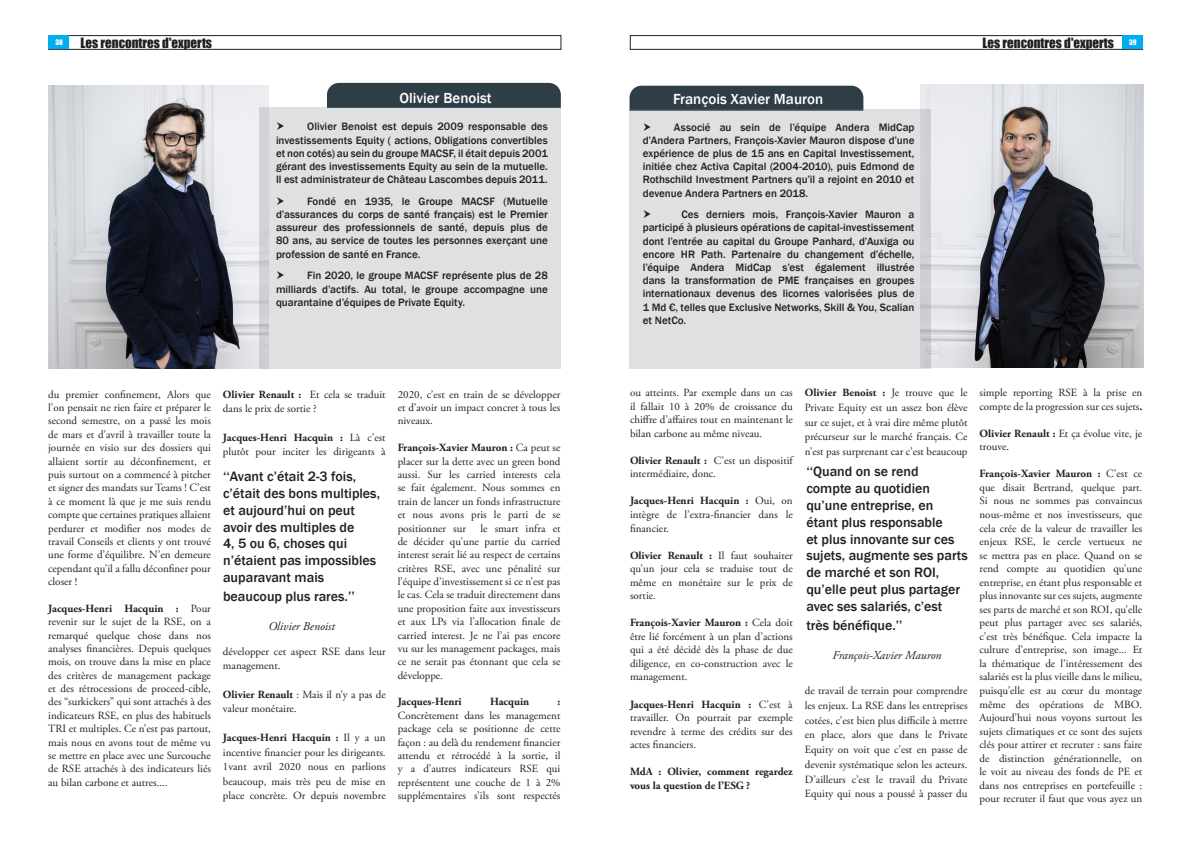
<style>
.page{position:relative;width:1191px;height:842px;background:#fff}
.page>*{position:absolute;margin:0;border:0;box-sizing:border-box;transform-origin:0 0}
.t1{font:500 15px "Franklin Gothic";color:#fff}
.t2{font:500 14px/16.8px "Franklin Gothic";color:#231f20}
.t3{font:13px "Impact";color:#231f20}
.t4{font:italic 12px "Adobe Garamond Pro";color:#231f20}
.Texte{font:11px/13.4px "Adobe Garamond Pro";color:#231f20;text-align:justify}
.t5{font:500 11px/13.2px "Franklin Gothic";color:#231f20;text-align:justify}
.Texte-2{font:700 11px/13.5px "Adobe Garamond Pro";color:#231f20}
.t6{font:7px "Impact";color:#fff}
.s1{font-weight:700}
</style>
<div class="page">
<div style="left:630px;top:35px;width:512px;height:15px;border:1px solid #231f20"></div>
<div style="left:48px;top:35px;width:513px;height:15px;border:1px solid #231f20"></div>
<div style="left:1121px;top:36px;width:21px;height:13px;background:#00aeef"></div>
<div style="left:48px;top:36px;width:21px;height:13px;background:#00aeef"></div>
<img style="left:49px;top:86px;width:219px;height:283px">
<img style="left:920px;top:84px;width:223px;height:284px">
<div style="left:327px;top:83px;width:234px;height:25px;background:#2f3d47"></div>
<div style="left:259px;top:107px;width:301px;height:262px;background:#dfe0e1"></div>
<div style="left:629px;top:86px;width:234px;height:23px;background:#2f3d47"></div>
<div style="left:629px;top:109px;width:301px;height:260px;background:#dfe0e1"></div>
<p class="t6" style="left:56px;top:37px;width:9px">38</p>
<p class="t3" style="left:81px;top:32px;width:133px">Les rencontres d'experts</p>
<p class="t3" style="left:982px;top:32px;width:156px">Les rencontres d'experts <sup>39</sup></p>
<p class="t1" style="left:399px;top:88px;width:94px">Olivier Benoist</p>
<p class="t5" style="left:276px;top:120px;width:273px;text-indent:31px">Olivier Benoist est depuis 2009 responsable des investissements Equity ( actions, Obligations convertibles et non cotés) au sein du groupe MACSF, il était depuis 2001 gérant des investissements Equity au sein de la mutuelle.<br>Il est administrateur de Château Lascombes depuis 2011.</p>
<p class="t5" style="left:276px;top:195px;width:273px;text-indent:31px">Fondé en 1935, le Groupe MACSF (Mutuelle d’assurances du corps de santé français) est le Premier assureur des professionnels de santé, depuis plus de 80 ans, au service de toutes les personnes exerçant une profession de santé en France.</p>
<p class="t5" style="left:276px;top:269px;width:273px;text-indent:31px">Fin 2020, le groupe MACSF représente plus de 28 milliards d’actifs. Au total, le groupe accompagne une quarantaine d’équipes de Private Equity.</p>
<p class="Texte" style="left:48px;top:388px;width:164px">du premier confinement, Alors que l’on pensait ne rien faire et préparer le second semestre, on a passé les mois de mars et d’avril à travailler toute la journée en visio sur des dossiers qui allaient sortir au déconfinement, et puis surtout on a commencé à pitcher et signer des mandats sur Teams ! C’est à ce moment là que je me suis rendu compte que certaines pratiques allaient perdurer et modifier nos modes de travail Conseils et clients y ont trouvé une forme d’équilibre. N’en demeure cependant qu’il a fallu déconfiner pour closer !</p>
<p class="Texte" style="left:48px;top:602px;width:164px"><span class="s1">Jacques-Henri Hacquin :</span> Pour revenir sur le sujet de la RSE, on a remarqué quelque chose dans nos analyses financières. Depuis quelques mois, on trouve dans la mise en place des critères de management package et des rétrocessions de proceed-cible, des “surkickers” qui sont attachés à des indicateurs RSE, en plus des habituels TRI et multiples. Ce n’est pas partout, mais nous en avons tout de même vu se mettre en place avec une Surcouche de RSE attachés à des indicateurs liés au bilan carbone et autres....</p>
<p class="Texte" style="left:223px;top:387px;width:164px;line-height:14.4px"><span class="s1">Olivier Renault :</span> Et cela se traduit dans le prix de sortie ?</p>
<p class="Texte" style="left:223px;top:431px;width:164px;line-height:14.4px"><span class="s1">Jacques-Henri Hacquin :</span> Là c’est plutôt pour inciter les dirigeants à</p>
<p class="t2" style="left:223px;top:468px;width:158px">‘‘Avant c’était 2-3 fois, c’était des bons multiples, et aujourd’hui on peut avoir des multiples de<br>4, 5 ou 6, choses qui n’étaient pas impossibles auparavant mais</p>
<p class="t2" style="left:223px;top:588px;width:133px">beaucoup plus rares.’’</p>
<p class="t4" style="left:268px;top:619px;width:68px">Olivier Benoist</p>
<p class="Texte" style="left:223px;top:644px;width:164px;line-height:14.4px">développer cet aspect RSE dans leur management.</p>
<p class="Texte" style="left:223px;top:688px;width:164px;line-height:14.4px"><span class="s1">Olivier Renault</span> : Mais il n’y a pas de valeur monétaire.</p>
<p class="Texte" style="left:223px;top:731px;width:164px;line-height:14.4px"><span class="s1">Jacques-Henri Hacquin :</span> Il y a un incentive financier pour les dirigeants.<br>1vant avril 2020 nous en parlions beaucoup, mais très peu de mise en place concrète. Or depuis novembre</p>
<p class="Texte" style="left:398px;top:388px;width:164px">2020, c’est en train de se développer et d’avoir un impact concret à tous les niveaux.</p>
<p class="Texte" style="left:398px;top:441px;width:164px"><span class="s1">François-Xavier Mauron :</span> Ca peut se placer sur la dette avec un green bond aussi. Sur les carried interests cela se fait également. Nous sommes en train de lancer un fonds infrastructure et nous avons pris le parti de se positionner sur</p>
<p class="Texte" style="left:398px;top:522px;width:164px;text-indent:83px">le smart infra et de décider qu’une partie du carried interest serait lié au respect de certains critères RSE, avec une pénalité sur l’équipe d’investissement si ce n’est pas le cas. Cela se traduit directement dans une proposition faite aux investisseurs et aux LPs via l’allocation finale de carried interest. Je ne l’ai pas encore vu sur les management packages, mais ce ne serait pas étonnant que cela se développe.</p>
<p class="Texte-2" style="left:398px;top:695px;width:65px">Jacques-Henri</p>
<p class="Texte-2" style="left:490px;top:695px;width:41px">Hacquin</p>
<p class="Texte" style="left:398px;top:696px;width:164px;text-indent:160px"><span class="s1">:<br></span>Concrètement dans les management package cela se positionne de cette façon : au delà du rendement financier attendu et rétrocédé à la sortie, il y a d’autres indicateurs RSE qui représentent une couche de 1 à 2% supplémentaires s’ils sont respectés</p>
<p class="t1" style="left:673px;top:89px;width:151px">François Xavier Mauron</p>
<p class="t5" style="left:643px;top:120px;width:273px;text-indent:31px">Associé au sein de l’équipe Andera MidCap d’Andera Partners, François-Xavier Mauron dispose d’une expérience de plus de 15 ans en Capital Investissement, initiée chez Activa Capital (2004-2010), puis Edmond de Rothschild Investment Partners qu’il a rejoint en 2010 et devenue Andera Partners en 2018.</p>
<p class="t5" style="left:643px;top:208px;width:273px;text-indent:39px">Ces derniers mois, François-Xavier Mauron a participé à plusieurs opérations de capital-investissement dont l’entrée au capital du Groupe Panhard, d’Auxiga ou encore HR Path. Partenaire du changement d’échelle, l’équipe Andera MidCap s’est également illustrée dans la transformation de PME françaises en groupes internationaux devenus des licornes valorisées plus de 1 Md €, telles que Exclusive Networks, Skill &amp; You, Scalian et NetCo.</p>
<p class="Texte" style="left:630px;top:386px;width:164px">ou atteints. Par exemple dans un cas il fallait 10 à 20% de croissance du chiffre d’affaires tout en maintenant le bilan carbone au même niveau.</p>
<p class="Texte" style="left:630px;top:454px;width:164px"><span class="s1">Olivier Renault :</span> C’est un dispositif intermédiaire, donc.</p>
<p class="Texte" style="left:630px;top:495px;width:164px"><span class="s1">Jacques-Henri Hacquin :</span> Oui, on intègre de l’extra-financier dans le financier.</p>
<p class="Texte" style="left:630px;top:549px;width:164px"><span class="s1">Olivier Renault :</span> Il faut souhaiter qu’un jour cela se traduise tout de même en monétaire sur le prix de sortie.</p>
<p class="Texte" style="left:630px;top:616px;width:164px"><span class="s1">François-Xavier Mauron :</span> Cela doit être lié forcément à un plan d’actions qui a été décidé dès la phase de due diligence, en co-construction avec le management.</p>
<p class="Texte" style="left:630px;top:698px;width:164px"><span class="s1">Jacques-Henri Hacquin :</span> C’est à travailler. On pourrait par exemple revendre à terme des crédits sur des actes financiers.</p>
<p class="Texte-2" style="left:630px;top:765px;width:164px">MdA : Olivier, comment regardez vous la question de l’ESG ?</p>
<p class="Texte" style="left:804px;top:386px;width:164px;line-height:14.7px"><span class="s1">Olivier Benoist :</span> Je trouve que le Private Equity est un assez bon élève sur ce sujet, et à vrai dire même plutôt précurseur sur le marché français. Ce n’est pas surprenant car c’est beaucoup</p>
<p class="t2" style="left:806px;top:463px;width:163px">‘‘Quand on se rend<br>compte au quotidien qu’une entreprise, en étant plus responsable<br>et plus innovante sur ces sujets, augmente ses parts de marché et son ROI, qu’elle peut plus partager avec ses salariés, c’est</p>
<p class="t2" style="left:806px;top:617px;width:98px">très bénéfique.’’</p>
<p class="t4" style="left:832px;top:648px;width:110px">François-Xavier Mauron</p>
<p class="Texte" style="left:804px;top:684px;width:164px;line-height:14.7px">de travail de terrain pour comprendre les enjeux. La RSE dans les entreprises cotées, c’est bien plus difficile à mettre en place, alors que dans le Private Equity on voit que c’est en passe de devenir systématique selon les acteurs.<br>D’ailleurs c’est le travail du Private Equity qui nous a poussé à passer du</p>
<p class="Texte" style="left:979px;top:386px;width:164px">simple reporting RSE à la prise en compte de la progression sur ces sujets<span class="s1">.</span></p>
<p class="Texte" style="left:979px;top:427px;width:164px"><span class="s1">Olivier Renault :</span> Et ça évolue vite, je trouve.</p>
<p class="Texte" style="left:979px;top:468px;width:164px"><span class="s1">François-Xavier Mauron :</span> C’est ce que disait Bertrand, quelque part.<br>Si nous ne sommes pas convaincus nous-même et nos investisseurs, que cela crée de la valeur de travailler les enjeux RSE, le cercle vertueux ne se mettra pas en place. Quand on se rend compte au quotidien qu’une entreprise, en étant plus responsable et plus innovante sur ces sujets, augmente ses parts de marché et son ROI, qu’elle peut plus partager avec ses salariés, c’est très bénéfique. Cela impacte la culture d’entreprise, son image... Et la thématique de l’intéressement des salariés est la plus vieille dans le milieu, puisqu’elle est au cœur du montage même des opérations de MBO.<br>Aujourd’hui nous voyons surtout les sujets climatiques et ce sont des sujets clés pour attirer et recruter : sans faire de distinction générationnelle, on le voit au niveau des fonds de PE et dans nos entreprises en portefeuille : pour recruter il faut que vous ayez un</p>
</div>
